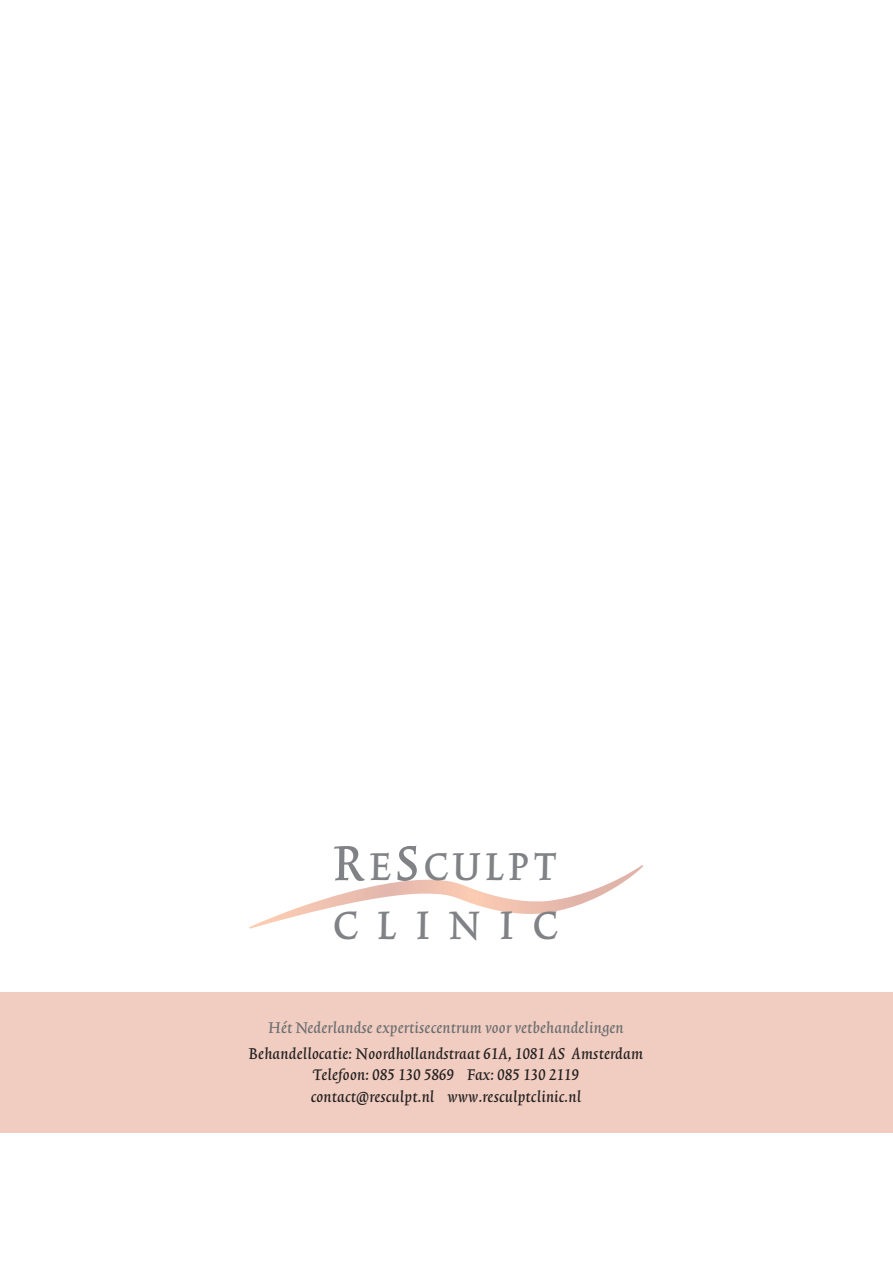
<style>
.page{position:relative;width:893px;height:1263px;background:#fff}
.page>*{position:absolute;margin:0;border:0;box-sizing:border-box;transform-origin:0 0}
.t1{font:46.95px "Trinite No 1 Medium Condensed Tab";letter-spacing:.44em;color:#808285}
.t2{font:45.9px "Trinite No 1 Medium Condensed Tab";letter-spacing:.12em;color:#808285}
.t3{font:19.5px/21.5px "Trinite No 1 Medium Italic Tab";letter-spacing:.015em;color:#231f20;text-align:center}
.t4{font:19.5px "Trinite No 1 Medium Italic Tab";letter-spacing:.015em;color:#6c6d70}
.s1{font-size:58.2px}
</style>
<div class="page">
<div style="left:0;top:992px;width:893px;height:140px;background:#f0cdc0"></div>
<svg style="left:249px;top:865px;width:394px;height:64px"></svg>
<h2 class="t2" style="left:334px;top:846px;width:223px"><span class="s1">R</span>E<span class="s1">S</span>CULPT</h2>
<h1 class="t1" style="left:334px;top:903px;width:225px">CLINIC</h1>
<p class="t4" style="left:268px;top:1019px;width:356px">Hét Nederlandse expertisecentrum voor vetbehandelingen</p>
<p class="t3" style="left:249px;top:1044px;width:395px">Behandellocatie: Noordhollandstraat 61A, 1081 AS Amsterdam<br>Telefoon: 085 130 5869 Fax: 085 130 2119</p>
<p class="t3" style="left:311px;top:1086px;width:272px">contact@resculpt.nl www.resculptclinic.nl</p>
</div>
